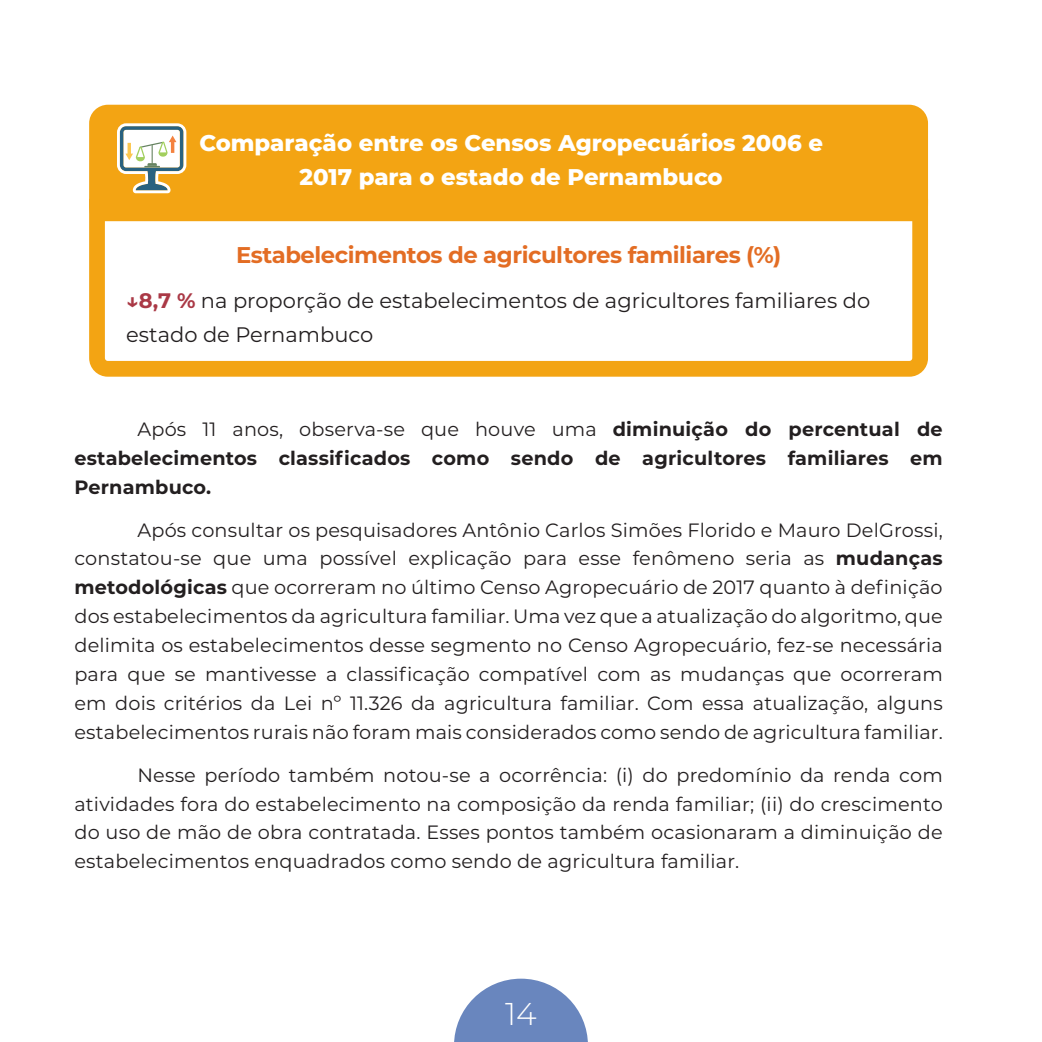
<style>
.page{position:relative;width:1042px;height:1042px;background:#fff}
.page>*{position:absolute;margin:0;border:0;box-sizing:border-box;transform-origin:0 0}
.t1{font:300 31.5px "Montserrat";color:#fff}
.t2{font:800 22.75px/34.1px "Montserrat";color:#fff;text-align:center}
.t3{font:700 22.75px "Montserrat";letter-spacing:-.02em;color:#e36d24}
.texto{font:21px/33.8px "Montserrat";color:#231f20}
.texto-2{font:19.25px/28.9px "Montserrat";letter-spacing:.01em;color:#231f20;text-align:justify}
.texto-3{font:700 19.25px/28.9px "Montserrat";letter-spacing:.01em;color:#231f20;text-align:justify}
.s1{font-weight:700;color:#aa3946}
.s2{font-weight:400}
.s3{font-weight:700}
</style>
<div class="page">
<svg style="left:454px;top:978px;width:134px;height:64px"></svg>
<svg style="left:89px;top:228px;width:839px;height:149px"></svg>
<svg style="left:89px;top:104px;width:840px;height:124px;background:#f3aa22"></svg>
<svg style="left:117px;top:123px;width:69px;height:70px"></svg>
<p class="t2" style="left:199px;top:125px;width:625px">Comparação entre os Censos Agropecuários 2006 e<br>2017 para o estado de Pernambuco</p>
<p class="t3" style="left:236px;top:238px;width:547px">Estabelecimentos de agricultores familiares (%)</p>
<p class="texto" style="left:126px;top:283px;width:745px"><span class="s1">↓8,7 %</span> na proporção de estabelecimentos de agricultores familiares do estado de Pernambuco</p>
<p class="texto-3" style="left:74px;top:414px;width:870px;text-indent:63px"><span class="s2">Após 11 anos, observa-se que houve uma</span> diminuição do percentual de estabelecimentos classificados como sendo de agricultores familiares em Pernambuco.</p>
<p class="texto-2" style="left:74px;top:515px;width:870px;text-indent:63px">Após consultar os pesquisadores Antônio Carlos Simões Florido e Mauro DelGrossi, constatou-se que uma possível explicação para esse fenômeno seria as <span class="s3">mudanças metodológicas</span> que ocorreram no último Censo Agropecuário de 2017 quanto à definição dos estabelecimentos da agricultura familiar. Uma vez que a atualização do algoritmo, que delimita os estabelecimentos desse segmento no Censo Agropecuário, fez-se necessária para que se mantivesse a classificação compatível com as mudanças que ocorreram em dois critérios da Lei nº 11.326 da agricultura familiar. Com essa atualização, alguns estabelecimentos rurais não foram mais considerados como sendo de agricultura familiar.</p>
<p class="texto-2" style="left:74px;top:760px;width:870px;text-indent:63px">Nesse período também notou-se a ocorrência: (i) do predomínio da renda com atividades fora do estabelecimento na composição da renda familiar; (ii) do crescimento do uso de mão de obra contratada. Esses pontos também ocasionaram a diminuição de estabelecimentos enquadrados como sendo de agricultura familiar.</p>
<h1 class="t1" style="left:505px;top:993px;width:33px">14</h1>
</div>
